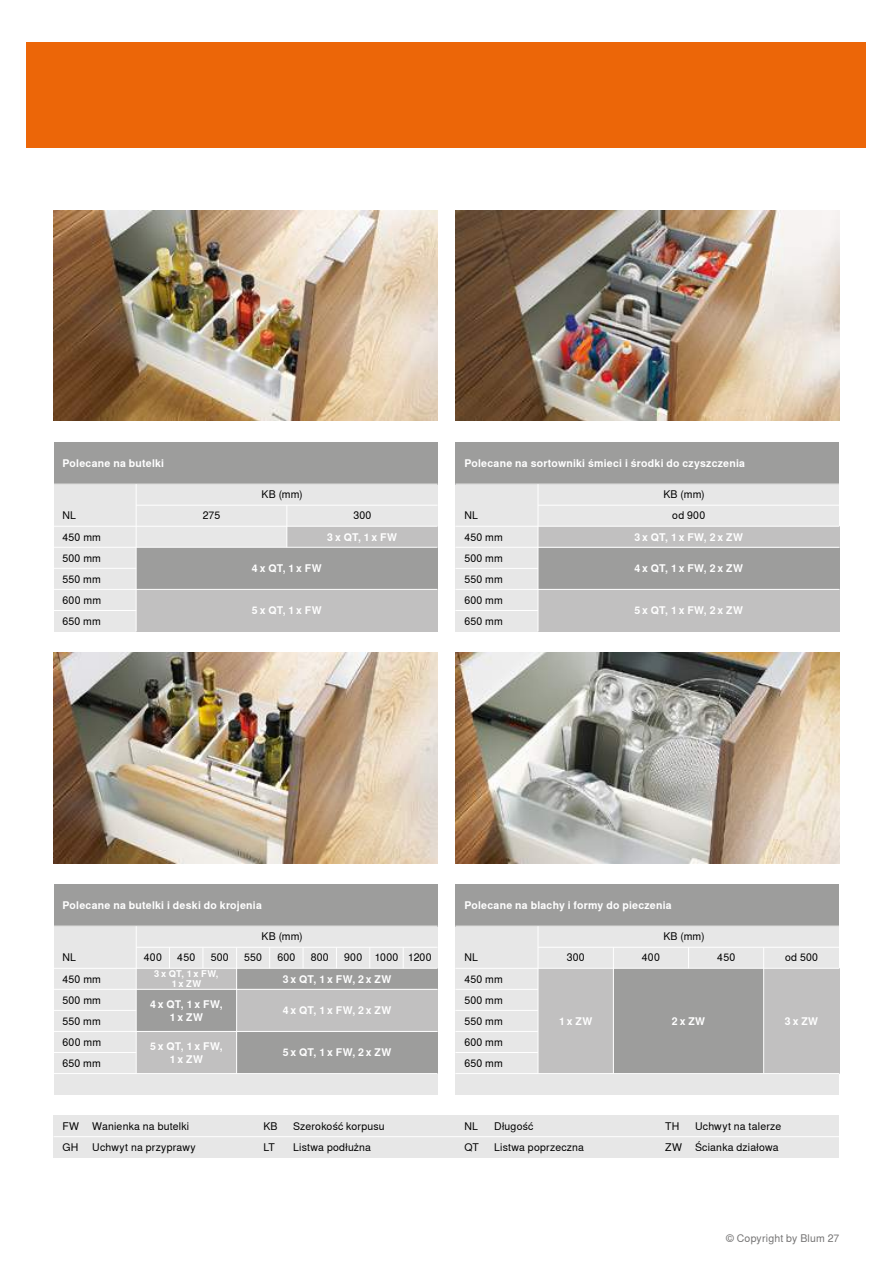
<style>
.page{position:relative;width:893px;height:1263px;background:#fff}
.page>*{position:absolute;margin:0;border:0;box-sizing:border-box;transform-origin:0 0}
.t1{font:10.5px/21px "Nimbus Sans Global";letter-spacing:.02em;color:#000;text-align:justify}
.t2{font:700 10.5px/12.6px "Nimbus Sans Global";letter-spacing:.025em;color:#fff;text-align:center}
.t3{font:10.5px "Nimbus Sans Global";letter-spacing:.02em;color:#757474}
.t4{font:700 9.3px/9.8px "Nimbus Sans Global";color:#fff;text-align:center}
</style>
<div class="page">
<div style="left:27px;top:42px;width:839px;height:105px;background:#ec6608"></div>
<div style="left:54px;top:926px;width:384px;height:168px;background:#e7e7e7"></div>
<div style="left:54px;top:1116px;width:785px;height:42px;background:#e7e7e7"></div>
<div style="left:455px;top:926px;width:384px;height:168px;background:#e7e7e7"></div>
<div style="left:54px;top:484px;width:384px;height:147px;background:#e7e7e7"></div>
<div style="left:455px;top:484px;width:384px;height:147px;background:#e7e7e7"></div>
<img style="left:54px;top:210px;width:384px;height:211px">
<img style="left:455px;top:210px;width:384px;height:211px">
<img style="left:54px;top:652px;width:384px;height:211px">
<img style="left:455px;top:652px;width:384px;height:211px">
<div style="left:54px;top:442px;width:384px;height:42px;background:#9d9d9c"></div>
<div style="left:54px;top:884px;width:384px;height:42px;background:#9d9d9c"></div>
<div style="left:455px;top:442px;width:384px;height:42px;background:#9d9d9c"></div>
<div style="left:455px;top:884px;width:384px;height:42px;background:#9d9d9c"></div>
<div style="left:613px;top:968px;width:151px;height:105px;background:#9d9d9c"></div>
<div style="left:538px;top:968px;width:75px;height:105px;background:#c1c0c0"></div>
<div style="left:764px;top:968px;width:75px;height:105px;background:#c1c0c0"></div>
<div style="left:237px;top:1031px;width:201px;height:42px;background:#9d9d9c"></div>
<div style="left:237px;top:968px;width:201px;height:21px;background:#9d9d9c"></div>
<div style="left:538px;top:547px;width:301px;height:42px;background:#9d9d9c"></div>
<div style="left:538px;top:589px;width:301px;height:42px;background:#c1c0c0"></div>
<div style="left:538px;top:526px;width:301px;height:21px;background:#c1c0c0"></div>
<div style="left:237px;top:989px;width:201px;height:42px;background:#c1c0c0"></div>
<div style="left:136px;top:968px;width:101px;height:21px;background:#c1c0c0"></div>
<div style="left:136px;top:989px;width:101px;height:42px;background:#9d9d9c"></div>
<div style="left:136px;top:1031px;width:101px;height:42px;background:#c1c0c0"></div>
<div style="left:136px;top:589px;width:302px;height:42px;background:#c1c0c0"></div>
<div style="left:287px;top:526px;width:151px;height:21px;background:#c1c0c0"></div>
<div style="left:136px;top:547px;width:302px;height:42px;background:#9d9d9c"></div>
<hr style="left:136px;top:926px;width:1px;height:147px;background:#fff">
<svg style="left:169px;top:948px;width:1px;height:20px"></svg>
<hr style="left:236px;top:947px;width:1px;height:126px;background:#fff">
<svg style="left:269px;top:948px;width:1px;height:20px"></svg>
<svg style="left:303px;top:948px;width:1px;height:20px"></svg>
<svg style="left:336px;top:948px;width:1px;height:20px"></svg>
<svg style="left:369px;top:948px;width:1px;height:20px"></svg>
<svg style="left:403px;top:948px;width:1px;height:20px"></svg>
<hr style="left:286px;top:505px;width:1px;height:42px;background:#fff">
<hr style="left:54px;top:484px;width:384px;height:1px;background:#fff">
<hr style="left:455px;top:484px;width:384px;height:1px;background:#fff">
<hr style="left:54px;top:1010px;width:82px;height:1px;background:#fff">
<hr style="left:54px;top:568px;width:82px;height:1px;background:#fff">
<hr style="left:455px;top:568px;width:83px;height:1px;background:#fff">
<hr style="left:54px;top:989px;width:384px;height:1px;background:#fff">
<hr style="left:54px;top:547px;width:384px;height:1px;background:#fff">
<hr style="left:455px;top:547px;width:384px;height:1px;background:#fff">
<hr style="left:54px;top:1052px;width:82px;height:1px;background:#fff">
<hr style="left:54px;top:610px;width:82px;height:1px;background:#fff">
<hr style="left:455px;top:610px;width:83px;height:1px;background:#fff">
<hr style="left:54px;top:1031px;width:384px;height:1px;background:#fff">
<hr style="left:54px;top:926px;width:384px;height:1px;background:#fff">
<hr style="left:455px;top:926px;width:384px;height:1px;background:#fff">
<hr style="left:54px;top:1073px;width:384px;height:1px;background:#fff">
<hr style="left:455px;top:1073px;width:384px;height:1px;background:#fff">
<hr style="left:54px;top:589px;width:384px;height:1px;background:#fff">
<hr style="left:455px;top:589px;width:384px;height:1px;background:#fff">
<hr style="left:455px;top:1031px;width:83px;height:1px;background:#fff">
<hr style="left:455px;top:1010px;width:83px;height:1px;background:#fff">
<hr style="left:455px;top:989px;width:83px;height:1px;background:#fff">
<hr style="left:455px;top:968px;width:384px;height:1px;background:#fff">
<hr style="left:538px;top:947px;width:301px;height:1px;background:#fff">
<hr style="left:54px;top:1136px;width:785px;height:1px;background:#fff">
<hr style="left:455px;top:1052px;width:83px;height:1px;background:#fff">
<hr style="left:54px;top:968px;width:384px;height:1px;background:#fff">
<hr style="left:54px;top:526px;width:384px;height:1px;background:#fff">
<hr style="left:455px;top:526px;width:384px;height:1px;background:#fff">
<hr style="left:136px;top:947px;width:302px;height:1px;background:#fff">
<hr style="left:136px;top:505px;width:302px;height:1px;background:#fff">
<hr style="left:538px;top:505px;width:301px;height:1px;background:#fff">
<hr style="left:538px;top:484px;width:1px;height:147px;background:#fff">
<hr style="left:136px;top:484px;width:1px;height:147px;background:#fff">
<hr style="left:613px;top:947px;width:1px;height:126px;background:#fff">
<hr style="left:538px;top:926px;width:1px;height:147px;background:#fff">
<svg style="left:688px;top:948px;width:1px;height:20px"></svg>
<hr style="left:763px;top:947px;width:1px;height:126px;background:#fff">
<p class="t2" style="left:63px;top:457px;width:103px">Polecane na butelki</p>
<p class="t1" style="left:63px;top:505px;width:15px">NL</p>
<p class="t1" style="left:262px;top:484px;width:43px">KB (mm)</p>
<p class="t1" style="left:203px;top:505px;width:19px">275</p>
<p class="t1" style="left:353px;top:505px;width:20px">300</p>
<p class="t2" style="left:464px;top:457px;width:282px">Polecane na sortowniki śmieci i środki do czyszczenia</p>
<p class="t1" style="left:464px;top:505px;width:15px">NL</p>
<p class="t1" style="left:663px;top:484px;width:43px">KB (mm)</p>
<p class="t1" style="left:672px;top:505px;width:34px">od 900</p>
<p class="t2" style="left:327px;top:531px;width:71px">3 x QT, 1 x FW</p>
<p class="t1" style="left:63px;top:526px;width:40px">450 mm</p>
<p class="t1" style="left:464px;top:526px;width:40px">450 mm</p>
<p class="t1" style="left:63px;top:547px;width:40px">500 mm</p>
<p class="t1" style="left:464px;top:547px;width:40px">500 mm</p>
<p class="t2" style="left:252px;top:562px;width:71px">4 x QT, 1 x FW</p>
<p class="t1" style="left:63px;top:568px;width:40px">550 mm</p>
<p class="t1" style="left:464px;top:568px;width:40px">550 mm</p>
<p class="t1" style="left:63px;top:589px;width:40px">600 mm</p>
<p class="t1" style="left:464px;top:589px;width:40px">600 mm</p>
<p class="t2" style="left:252px;top:604px;width:71px">5 x QT, 1 x FW</p>
<p class="t1" style="left:63px;top:610px;width:40px">650 mm</p>
<p class="t1" style="left:464px;top:610px;width:40px">650 mm</p>
<p class="t2" style="left:634px;top:531px;width:110px">3 x QT, 1 x FW, 2 x ZW</p>
<p class="t2" style="left:634px;top:562px;width:110px">4 x QT, 1 x FW, 2 x ZW</p>
<p class="t2" style="left:634px;top:604px;width:110px">5 x QT, 1 x FW, 2 x ZW</p>
<p class="t2" style="left:63px;top:899px;width:201px">Polecane na butelki i deski do krojenia</p>
<p class="t1" style="left:63px;top:947px;width:15px">NL</p>
<p class="t1" style="left:63px;top:968px;width:40px">450 mm</p>
<p class="t1" style="left:63px;top:989px;width:40px">500 mm</p>
<p class="t1" style="left:63px;top:1010px;width:40px">550 mm</p>
<p class="t1" style="left:63px;top:1031px;width:40px">600 mm</p>
<p class="t1" style="left:63px;top:1052px;width:40px">650 mm</p>
<p class="t1" style="left:262px;top:926px;width:43px">KB (mm)</p>
<p class="t1" style="left:144px;top:947px;width:19px">400</p>
<p class="t1" style="left:177px;top:947px;width:19px">450</p>
<p class="t1" style="left:211px;top:947px;width:19px">500</p>
<p class="t1" style="left:244px;top:947px;width:19px">550</p>
<p class="t1" style="left:277px;top:947px;width:20px">600</p>
<p class="t1" style="left:311px;top:947px;width:20px">800</p>
<p class="t1" style="left:344px;top:947px;width:89px">900 1000 1200</p>
<p class="t4" style="left:154px;top:969px;width:66px">3 x QT, 1 x FW,<br>1 x ZW</p>
<p class="t2" style="left:150px;top:998px;width:74px">4 x QT, 1 x FW,<br>1 x ZW</p>
<p class="t2" style="left:150px;top:1040px;width:74px">5 x QT, 1 x FW,<br>1 x ZW</p>
<p class="t2" style="left:283px;top:973px;width:110px">3 x QT, 1 x FW, 2 x ZW</p>
<p class="t2" style="left:283px;top:1004px;width:110px">4 x QT, 1 x FW, 2 x ZW</p>
<p class="t2" style="left:283px;top:1046px;width:110px">5 x QT, 1 x FW, 2 x ZW</p>
<p class="t2" style="left:464px;top:899px;width:209px">Polecane na blachy i formy do pieczenia</p>
<p class="t1" style="left:464px;top:947px;width:15px">NL</p>
<p class="t1" style="left:464px;top:968px;width:40px">450 mm 500 mm 550 mm 600 mm</p>
<p class="t1" style="left:464px;top:1052px;width:40px">650 mm</p>
<p class="t1" style="left:663px;top:926px;width:43px">KB (mm)</p>
<p class="t1" style="left:567px;top:947px;width:20px">300</p>
<p class="t1" style="left:642px;top:947px;width:19px">400</p>
<p class="t1" style="left:717px;top:947px;width:19px">450</p>
<p class="t1" style="left:785px;top:947px;width:34px">od 500</p>
<p class="t2" style="left:559px;top:1015px;width:35px">1 x ZW</p>
<p class="t2" style="left:672px;top:1015px;width:35px">2 x ZW</p>
<p class="t2" style="left:785px;top:1015px;width:35px">3 x ZW</p>
<p class="t1" style="left:263px;top:1116px;width:16px">KB</p>
<p class="t1" style="left:293px;top:1116px;width:93px">Szerokość korpusu</p>
<p class="t1" style="left:263px;top:1137px;width:13px">LT</p>
<p class="t1" style="left:293px;top:1137px;width:79px">Listwa podłużna</p>
<p class="t1" style="left:464px;top:1137px;width:16px">QT</p>
<p class="t1" style="left:494px;top:1137px;width:91px">Listwa poprzeczna</p>
<p class="t1" style="left:665px;top:1137px;width:115px">ZW Ścianka działowa</p>
<p class="t1" style="left:464px;top:1116px;width:15px">NL</p>
<p class="t1" style="left:494px;top:1116px;width:41px">Długość</p>
<p class="t1" style="left:63px;top:1116px;width:128px">FW Wanienka na butelki</p>
<p class="t1" style="left:665px;top:1116px;width:16px">TH</p>
<p class="t1" style="left:695px;top:1116px;width:88px">Uchwyt na talerze</p>
<p class="t1" style="left:63px;top:1137px;width:17px">GH</p>
<p class="t1" style="left:92px;top:1137px;width:105px">Uchwyt na przyprawy</p>
<p class="t3" style="left:726px;top:1232px;width:115px">© Copyright by Blum 27</p>
</div>
